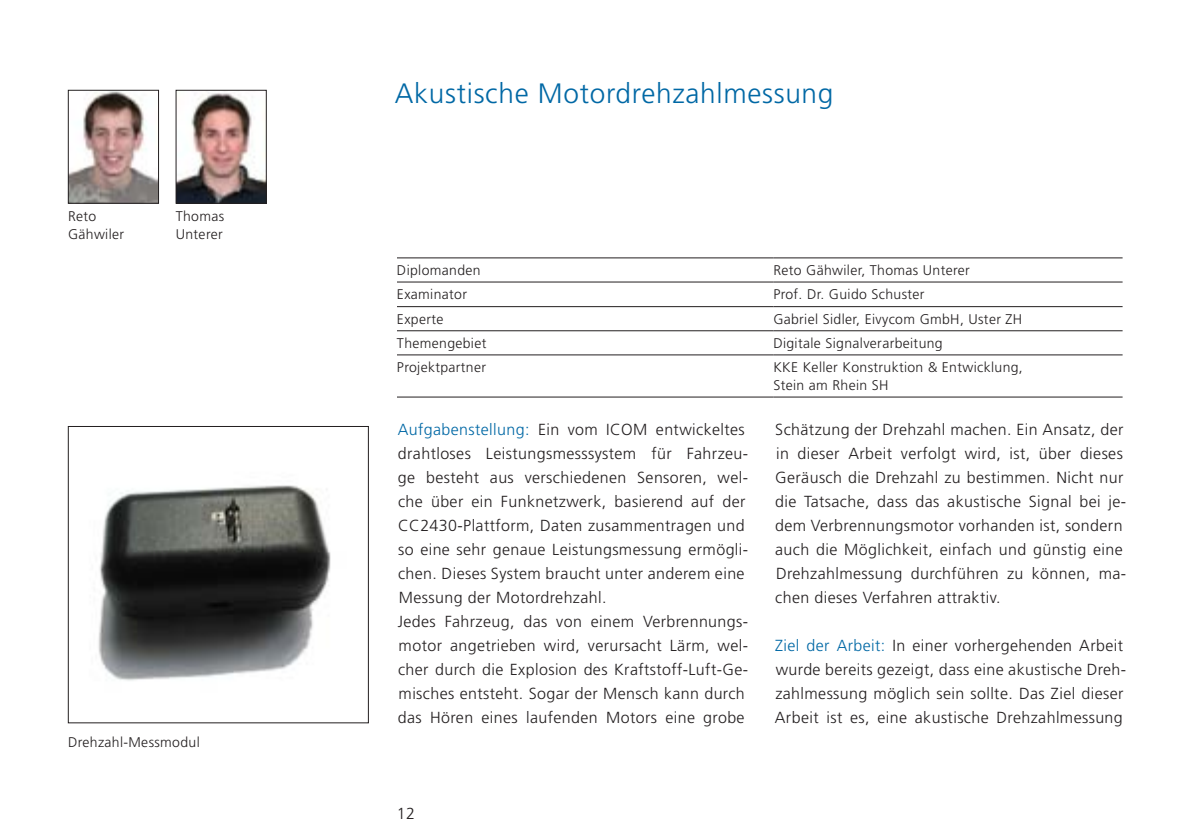
<style>
.page{position:relative;width:1191px;height:840px;background:#fff}
.page>*{position:absolute;margin:0;border:0;box-sizing:border-box;transform-origin:0 0}
.t1{font:300 28px "Frutiger";letter-spacing:.025em;color:#0068a5}
.t2{font:300 16px/24px "Frutiger";letter-spacing:.025em;color:#231f20}
.t3{font:300 14px/18px "Frutiger";letter-spacing:.025em;color:#231f20}
.s1{color:#0068a5}
</style>
<div class="page">
<img style="left:178px;top:93px;width:86px;height:108px">
<div style="left:176px;top:90px;width:90px;height:113px;border:1px solid #231f20"></div>
<img style="left:70px;top:92px;width:87px;height:109px">
<div style="left:68px;top:90px;width:91px;height:113px;border:1px solid #231f20"></div>
<img style="left:98px;top:485px;width:233px;height:196px">
<div style="left:68px;top:426px;width:301px;height:296px;border:1px solid #231f20"></div>
<hr style="left:397px;top:257px;width:376px;height:1px;background:#231f20">
<hr style="left:773px;top:257px;width:349px;height:1px;background:#231f20">
<hr style="left:397px;top:281px;width:376px;height:1px;background:#231f20">
<hr style="left:773px;top:281px;width:349px;height:1px;background:#231f20">
<hr style="left:397px;top:306px;width:376px;height:1px;background:#231f20">
<hr style="left:773px;top:306px;width:349px;height:1px;background:#231f20">
<hr style="left:397px;top:330px;width:376px;height:1px;background:#231f20">
<hr style="left:773px;top:330px;width:349px;height:1px;background:#231f20">
<hr style="left:397px;top:354px;width:376px;height:1px;background:#231f20">
<hr style="left:773px;top:354px;width:349px;height:1px;background:#231f20">
<hr style="left:397px;top:396px;width:376px;height:1px;background:#231f20">
<hr style="left:773px;top:396px;width:349px;height:1px;background:#231f20">
<p class="t3" style="left:68px;top:207px;width:58px">Reto<br>Gähwiler</p>
<p class="t3" style="left:176px;top:207px;width:50px">Thomas<br>Unterer</p>
<p class="t3" style="left:68px;top:733px;width:133px">Drehzahl-Messmodul</p>
<h1 class="t1" style="left:395px;top:78px;width:440px">Akustische Motordrehzahlmessung</h1>
<p class="t3" style="left:397px;top:261px;width:85px">Diplomanden</p>
<p class="t3" style="left:773px;top:261px;width:198px">Reto Gähwiler, Thomas Unterer</p>
<p class="t3" style="left:397px;top:285px;width:72px">Examinator</p>
<p class="t3" style="left:773px;top:285px;width:153px">Prof. Dr. Guido Schuster</p>
<p class="t3" style="left:397px;top:310px;width:48px">Experte</p>
<p class="t3" style="left:773px;top:310px;width:250px">Gabriel Sidler, Eivycom GmbH, Uster ZH</p>
<p class="t3" style="left:397px;top:334px;width:91px">Themengebiet</p>
<p class="t3" style="left:773px;top:334px;width:171px">Digitale Signalverarbeitung</p>
<p class="t3" style="left:397px;top:358px;width:91px">Projektpartner</p>
<p class="t3" style="left:773px;top:358px;width:251px">KKE Keller Konstruktion &amp; Entwicklung,<br>Stein am Rhein SH</p>
<p class="t2" style="left:398px;top:417px;width:352px"><span class="s1">Aufgabenstellung:</span> Ein vom ICOM entwickeltes drahtloses Leistungsmesssystem für Fahrzeu&shy;ge besteht aus verschiedenen Sensoren, wel&shy;che über ein Funknetzwerk, basierend auf der CC2430-Plattform, Daten zusammentragen und so eine sehr genaue Leistungsmessung ermögli&shy;chen. Dieses System braucht unter anderem eine Messung der Motordrehzahl.<br>Jedes Fahrzeug, das von einem Verbrennungs&shy;motor angetrieben wird, verursacht Lärm, wel&shy;cher durch die Explosion des Kraftstoff-Luft-Ge&shy;misches entsteht. Sogar der Mensch kann durch das Hören eines laufenden Motors eine grobe</p>
<p class="t2" style="left:775px;top:417px;width:353px">Schätzung der Drehzahl machen. Ein Ansatz, der in dieser Arbeit verfolgt wird, ist, über dieses Geräusch die Drehzahl zu bestimmen. Nicht nur die Tatsache, dass das akustische Signal bei je&shy;dem Verbrennungsmotor vorhanden ist, sondern auch die Möglichkeit, einfach und günstig eine Drehzahlmessung durchführen zu können, ma&shy;chen dieses Verfahren attraktiv.</p>
<p class="t2" style="left:775px;top:633px;width:353px"><span class="s1">Ziel der Arbeit:</span> In einer vorhergehenden Arbeit wurde bereits gezeigt, dass eine akustische Dreh&shy;zahlmessung möglich sein sollte. Das Ziel dieser Arbeit ist es, eine akustische Drehzahlmessung</p>
<p class="t2" style="left:397px;top:801px;width:20px">12</p>
</div>
